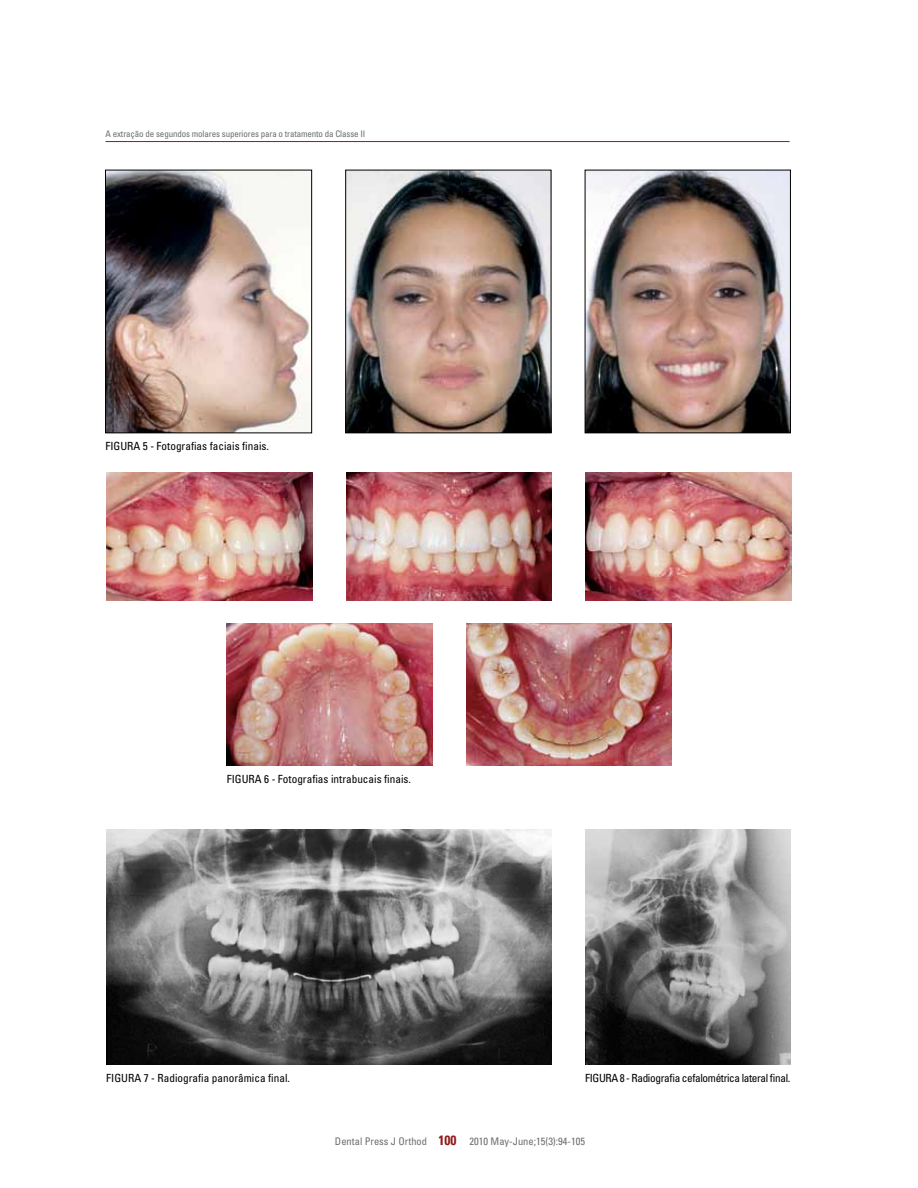
<style>
.page{position:relative;width:918px;height:1188px;background:#fff}
.page>*{position:absolute;margin:0;border:0;box-sizing:border-box;transform-origin:0 0}
.t1{font:condensed 11.25px "Univers";color:#000}
.t2{font:condensed 11.25px "Univers";letter-spacing:-.03em;color:#000}
.t3{font:condensed 10.5px "Univers";color:#6d6e71}
.t4{font:condensed 9px "Univers";letter-spacing:-.015em;color:#6d6e71}
.s1{font-weight:700;font-size:13.5px;color:#931b1a}
</style>
<div class="page">
<img style="left:107px;top:172px;width:203px;height:259px">
<div style="left:105px;top:170px;width:207px;height:263px;border:1px solid #000"></div>
<img style="left:347px;top:172px;width:202px;height:259px">
<div style="left:345px;top:170px;width:206px;height:263px;border:1px solid #000"></div>
<img style="left:587px;top:172px;width:202px;height:259px">
<div style="left:585px;top:170px;width:206px;height:263px;border:1px solid #000"></div>
<img style="left:106px;top:472px;width:206px;height:129px">
<img style="left:346px;top:472px;width:206px;height:129px">
<img style="left:586px;top:472px;width:205px;height:129px">
<img style="left:227px;top:623px;width:205px;height:142px">
<img style="left:466px;top:623px;width:206px;height:142px">
<img style="left:106px;top:830px;width:445px;height:234px">
<img style="left:585px;top:830px;width:205px;height:234px">
<hr style="left:106px;top:141px;width:684px;height:1px;background:#931b1a">
<p class="t4" style="left:106px;top:128px;width:261px">A extração de segundos molares superiores para o tratamento da Classe II</p>
<p class="t1" style="left:105px;top:439px;width:165px">Fig ura 5 - Fotografias faciais finais.</p>
<p class="t1" style="left:227px;top:772px;width:186px">Fig ura 6 - Fotografias intrabucais finais.</p>
<p class="t1" style="left:106px;top:1071px;width:185px">Figura 7 - Radiografia panorâmica final.</p>
<p class="t2" style="left:585px;top:1071px;width:207px">Figura 8 - Radiografia cefalométrica lateral final.</p>
<p class="t3" style="left:335px;top:1134px;width:252px">Dental Press J Orthod <span class="s1">100</span> 2010 May-June;15(3):94-105</p>
</div>
